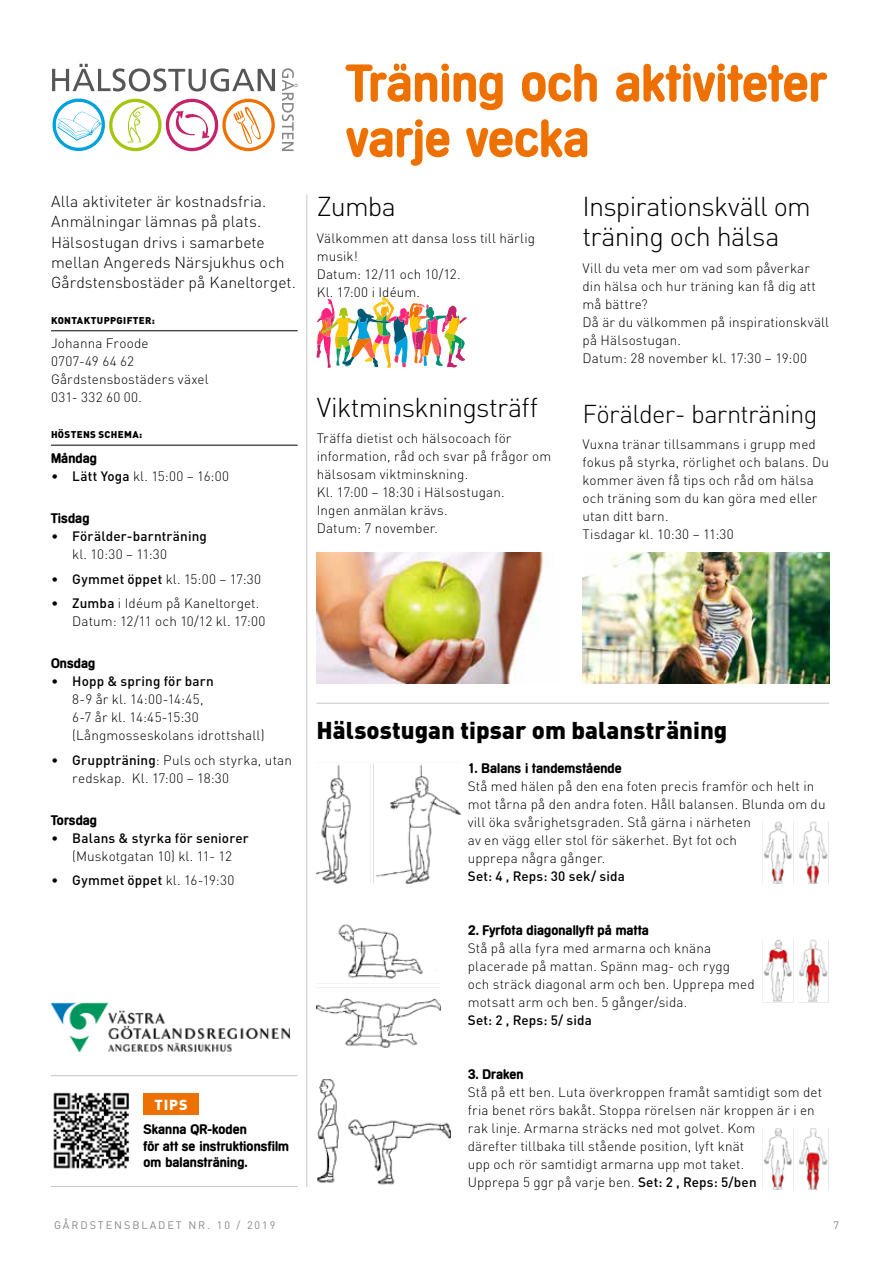
<style>
.page{position:relative;width:893px;height:1263px;background:#fff}
.page>*{position:absolute;margin:0;border:0;box-sizing:border-box;transform-origin:0 0}
.t1{font:700 51px/55.5px "Mercedes Serial";letter-spacing:.005em;color:#ee7100}
.t2{font:300 27px/30px "DIN";letter-spacing:-.03em;color:#000}
.t3{font:300 25.5px "DIN";letter-spacing:-.03em;color:#000}
.t4{font:900 24px "DIN";color:#000}
.t5{font:300 15.75px/20.2px "DIN";letter-spacing:.005em;color:#000}
.t6{font:900 14.4px "DIN";color:#fff}
.t7{font:300 13.5px/18px "DIN";letter-spacing:.01em;color:#000}
.t8{font:700 13.5px/16.2px "Mercedes Serial";letter-spacing:.01em;color:#000}
.t9{font:500 13.5px/18px "DIN";letter-spacing:.01em;color:#000}
.t10{font:10.8px "DIN";letter-spacing:.18em;color:#868786}
.t11{font:900 9.75px "DIN";letter-spacing:.035em;color:#000}
.s1{font-weight:500}
.s2{font-weight:300}
</style>
<div class="page">
<hr style="left:317px;top:703px;width:512px;height:1px;background:#c5c6c6">
<hr style="left:51px;top:1075px;width:247px;height:1px;background:#c5c6c6">
<hr style="left:51px;top:1186px;width:247px;height:1px;background:#c5c6c6">
<hr style="left:306px;top:194px;width:1px;height:993px;background:#c5c6c6">
<svg style="left:52px;top:64px;width:223px;height:87px"></svg>
<svg style="left:282px;top:68px;width:16px;height:83px"></svg>
<hr style="left:51px;top:330px;width:247px;height:1px;background:#000">
<hr style="left:51px;top:445px;width:247px;height:1px;background:#000">
<img style="left:583px;top:552px;width:246px;height:132px">
<img style="left:317px;top:763px;width:144px;height:121px">
<img style="left:762px;top:821px;width:67px;height:63px">
<img style="left:317px;top:925px;width:123px;height:122px">
<img style="left:762px;top:940px;width:67px;height:62px">
<img style="left:317px;top:1080px;width:21px;height:103px">
<img style="left:762px;top:1128px;width:67px;height:62px">
<img style="left:53px;top:1092px;width:77px;height:77px">
<div style="left:144px;top:1093px;width:55px;height:22px;background:#ee7100"></div>
<img style="left:316px;top:297px;width:151px;height:71px">
<img style="left:317px;top:552px;width:227px;height:132px">
<img style="left:348px;top:1119px;width:103px;height:66px">
<img style="left:51px;top:1002px;width:239px;height:50px">
<p class="t5" style="left:51px;top:191px;width:246px">Alla aktiviteter är kostnadsfria.<br>Anmälningar lämnas på plats.<br>Hälsostugan drivs i samarbete mellan Angereds Närsjukhus och<br>Gårdstensbostäder på Kaneltorget.</p>
<p class="t11" style="left:51px;top:314px;width:105px">KONTAKTUPPGIFTER:</p>
<p class="t7" style="left:51px;top:334px;width:159px">Johanna Froode<br>0707-49 64 62<br>Gårdstensbostäders växel<br>031- 332 60 00.</p>
<p class="t11" style="left:51px;top:428px;width:93px">HÖSTENS SCHEMA:</p>
<p class="t8" style="left:51px;top:450px;width:47px">Måndag</p>
<p class="t7" style="left:51px;top:467px;width:180px">• <span class="s1">Lätt Yoga</span> kl. 15:00 – 16:00</p>
<p class="t8" style="left:51px;top:510px;width:40px">Tisdag</p>
<p class="t9" style="left:72px;top:527px;width:136px;text-indent:-21px"><span class="s2">•</span> Förälder-barnträning <span class="s2">kl. 10:30 – 11:30</span></p>
<p class="t7" style="left:51px;top:569px;width:212px">• <span class="s1">Gymmet öppet</span> kl. 15:00 – 17:30</p>
<p class="t7" style="left:72px;top:594px;width:195px;text-indent:-21px">• <span class="s1">Zumba</span> i Idéum på Kaneltorget.<br>Datum: 12/11 och 10/12 kl. 17:00</p>
<p class="t8" style="left:51px;top:655px;width:46px">Onsdag</p>
<p class="t7" style="left:72px;top:672px;width:194px;text-indent:-21px">• <span class="s1">Hopp &amp; spring för barn<br></span>8-9 år kl. 14:00-14:45,<br>6-7 år kl. 14:45-15:30 (Långmosseskolans idrottshall)</p>
<p class="t7" style="left:72px;top:751px;width:221px;text-indent:-21px">• <span class="s1">Gruppträning</span>: Puls och styrka, utan redskap. Kl. 17:00 – 18:30</p>
<p class="t8" style="left:51px;top:812px;width:48px">Torsdag</p>
<p class="t7" style="left:51px;top:829px;width:199px;text-align:center">• <span class="s1">Balans &amp; styrka för seniorer </span>(Muskotgatan 10) kl. 11- 12</p>
<p class="t7" style="left:51px;top:871px;width:185px">• <span class="s1">Gymmet öppet</span> kl. 16-19:30</p>
<p class="t6" style="left:155px;top:1095px;width:35px">TIPS</p>
<p class="t8" style="left:144px;top:1121px;width:147px">Skanna QR-koden<br>för att se instruktionsfilm om balansträning.</p>
<h1 class="t1" style="left:347px;top:55px;width:481px">Träning och aktiviteter varje vecka</h1>
<h2 class="t2" style="left:317px;top:191px;width:81px">Zumba</h2>
<p class="t7" style="left:317px;top:229px;width:220px">Välkommen att dansa loss till härlig musik!<br>Datum: 12/11 och 10/12.<br>Kl. 17:00 i Idéum.</p>
<h2 class="t2" style="left:317px;top:392px;width:223px">Viktminskningsträff</h2>
<p class="t7" style="left:317px;top:429px;width:236px">Träffa dietist och hälsocoach för information, råd och svar på frågor om hälsosam viktminskning.<br>Kl. 17:00 – 18:30 i Hälsostugan.<br>Ingen anmälan krävs.<br>Datum: 7 november.</p>
<h2 class="t2" style="left:583px;top:191px;width:230px">Inspirationskväll om träning och hälsa</h2>
<p class="t7" style="left:583px;top:259px;width:248px">Vill du veta mer om vad som påverkar din hälsa och hur träning kan få dig att må bättre?<br>Då är du välkommen på inspirationskväll på Hälsostugan.<br>Datum: 28 november kl. 17:30 – 19:00</p>
<h3 class="t3" style="left:583px;top:398px;width:236px">Förälder- barnträning</h3>
<p class="t7" style="left:583px;top:435px;width:248px">Vuxna tränar tillsammans i grupp med fokus på styrka, rörlighet och balans. Du kommer även få tips och råd om hälsa och träning som du kan göra med eller utan ditt barn.<br>Tisdagar kl. 10:30 – 11:30</p>
<h3 class="t4" style="left:317px;top:714px;width:412px">Hälsostugan tipsar om balansträning</h3>
<p class="t8" style="left:468px;top:760px;width:155px">1. Balans i tandemstående</p>
<p class="t7" style="left:468px;top:777px;width:359px">Stå med hälen på den ena foten precis framför och helt in mot tårna på den andra foten. Håll balansen. Blunda om du vill öka svårighetsgraden. Stå gärna i närheten<br>av en vägg eller stol för säkerhet. Byt fot och<br>upprepa några gånger.</p>
<p class="t9" style="left:468px;top:866px;width:159px">Set: 4 , Reps: 30 sek/ sida</p>
<p class="t8" style="left:468px;top:922px;width:183px">2. Fyrfota diagonallyft på matta</p>
<p class="t7" style="left:468px;top:939px;width:288px">Stå på alla fyra med armarna och knäna placerade på mattan. Spänn mag- och rygg och sträck diagonal arm och ben. Upprepa med motsatt arm och ben. 5 gånger/sida.</p>
<p class="t9" style="left:468px;top:1010px;width:126px">Set: 2 , Reps: 5/ sida</p>
<p class="t8" style="left:468px;top:1066px;width:57px">3. Draken</p>
<p class="t7" style="left:468px;top:1083px;width:356px">Stå på ett ben. Luta överkroppen framåt samtidigt som det fria benet rörs bakåt. Stoppa rörelsen när kroppen är i en rak linje. Armarna sträcks ned mot golvet. Kom<br>därefter tillbaka till stående position, lyft knät<br>upp och rör samtidigt armarna upp mot taket.<br>Upprepa 5 ggr på varje ben. <span class="s1">Set: 2 , Reps: 5/ben</span></p>
<p class="t10" style="left:54px;top:1218px;width:223px">GÅRDSTENSBLADET NR. 10 / 2019</p>
<p class="t10" style="left:833px;top:1218px;width:7px">7</p>
</div>
